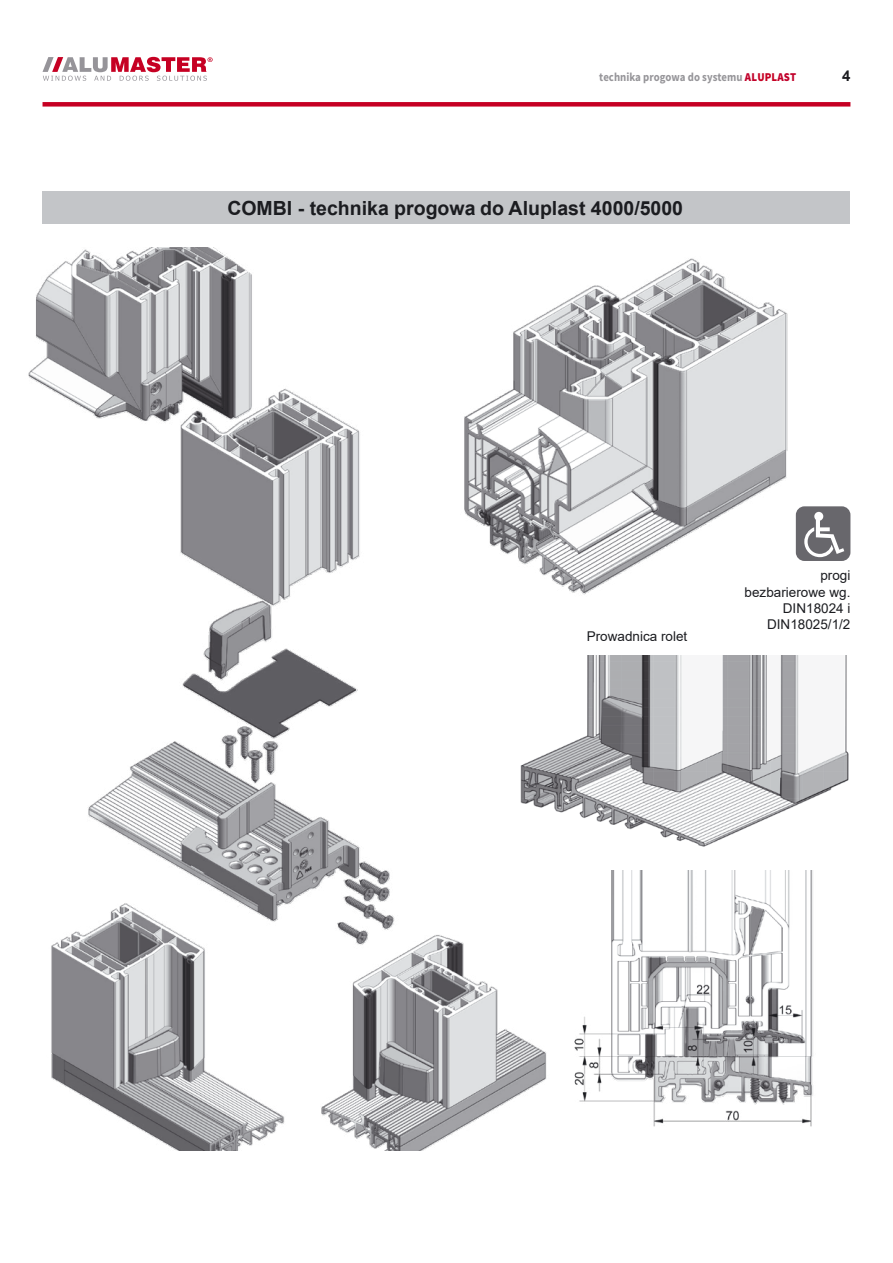
<style>
.page{position:relative;width:893px;height:1263px;background:#fff}
.page>*{position:absolute;margin:0;border:0;box-sizing:border-box;transform-origin:0 0}
.t1{font:700 19.5px "Arial";color:#1b1c20}
.t2{font:700 15px "Arial";color:#1b1c20}
.t3{font:13.5px/16.2px "Arial";color:#1b1c20;text-align:right}
.t4{font:700 12px "Source Sans Pro";color:#969599;scale:.9 1}
.s1{font-weight:900;color:#c1022b}
.s2{font-weight:900;color:#c60023}
</style>
<div class="page">
<svg style="left:43px;top:57px;width:170px;height:24px"></svg>
<div style="left:43px;top:102px;width:807px;height:5px;background:#c60023"></div>
<div style="left:43px;top:191px;width:807px;height:33px;background:#c3c5c8"></div>
<img style="left:464px;top:258px;width:332px;height:337px">
<img style="left:574px;top:870px;width:239px;height:257px">
<img style="left:51px;top:954px;width:234px;height:197px">
<img style="left:321px;top:935px;width:226px;height:216px">
<img style="left:28px;top:248px;width:372px;height:706px">
<img style="left:520px;top:656px;width:329px;height:191px">
<div style="left:796px;top:506px;width:54px;height:55px;background:#68676c;border-radius:9px"></div>
<svg style="left:804px;top:519px;width:40px;height:38px"></svg>
<div style="left:814px;top:512px;width:9px;height:9px;background:#fff;border-radius:50%"></div>
<p class="t4" style="left:599px;top:69px;width:221px">technika progowa do systemu <span class="s1">AL</span><span class="s2">UPL</span><span class="s1">AST</span></p>
<p class="t2" style="left:842px;top:65px;width:10px">4</p>
<h1 class="t1" style="left:227px;top:194px;width:457px">COMBI - technika progowa do Aluplast 4000/5000</h1>
<p class="t3" style="left:587px;top:628px;width:102px">Prowadnica rolet</p>
<p class="t3" style="left:745px;top:567px;width:107px">progi bezbarierowe wg.<br>DIN18024 i<br>DIN18025/1/2</p>
</div>
